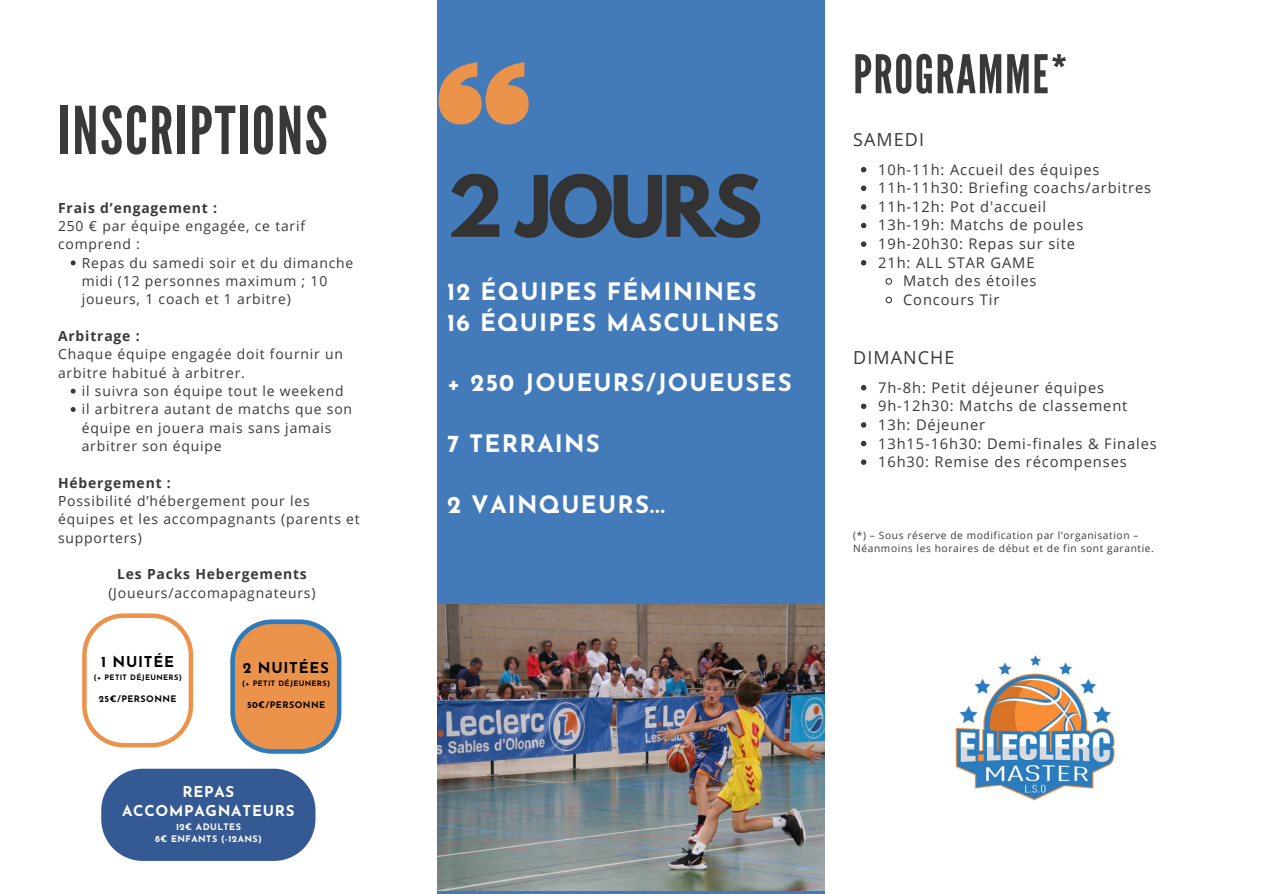
<style>
.page{position:relative;width:1263px;height:894px;background:#fff}
.page>*{position:absolute;margin:0;border:0;box-sizing:border-box;transform-origin:0 0}
.t1{font:700 75px "League Spartan";letter-spacing:-.05em;color:#333}
.t2{font:65.7px "League Gothic";letter-spacing:.03em;color:#393939}
.t3{font:53.1px "League Gothic";letter-spacing:.03em;color:#393939}
.t4{font:700 24px/30.3px "Josefin Sans";letter-spacing:.05em;color:#fff}
.t5{font:18px "Open Sans";letter-spacing:.06em;color:#393939}
.t6{font:700 15px/19.2px "Josefin Sans";letter-spacing:.05em;color:#fff;text-align:center}
.t7{font:700 15px "Josefin Sans";letter-spacing:.05em;color:#000}
.t8{font:14.7px "Open Sans";letter-spacing:.06em;color:#393939}
.t9{font:13.95px/18.3px "Open Sans";letter-spacing:.06em;color:#393939}
.t10{font:10.2px/12.8px "Open Sans";letter-spacing:.06em;color:#393939}
.t11{font:700 9px/11.2px "Josefin Sans";letter-spacing:.05em;color:#fff;text-align:center}
.t12{font:700 9px "Josefin Sans";letter-spacing:.05em;color:#000}
.t13{font:700 7.5px "Josefin Sans";letter-spacing:.05em;color:#000}
.s1{font-weight:700}
</style>
<div class="page">
<div style="left:438px;top:0;width:387px;height:893px;background:#437bba"></div>
<img style="left:438px;top:604px;width:387px;height:286px">
<img style="left:955px;top:655px;width:160px;height:146px">
<svg style="left:82px;top:613px;width:111px;height:134px"></svg>
<svg style="left:230px;top:619px;width:111px;height:134px;background:#d79b6a"></svg>
<svg style="left:101px;top:768px;width:214px;height:92px;background:#45679b"></svg>
<svg style="left:71px;top:260px;width:5px;height:5px"></svg>
<svg style="left:71px;top:388px;width:5px;height:5px"></svg>
<svg style="left:71px;top:407px;width:5px;height:5px"></svg>
<svg style="left:861px;top:167px;width:5px;height:5px"></svg>
<svg style="left:861px;top:185px;width:5px;height:6px"></svg>
<svg style="left:861px;top:204px;width:5px;height:5px"></svg>
<svg style="left:861px;top:223px;width:5px;height:5px"></svg>
<svg style="left:861px;top:241px;width:5px;height:6px"></svg>
<svg style="left:861px;top:260px;width:5px;height:5px"></svg>
<svg style="left:885px;top:278px;width:8px;height:7px"></svg>
<svg style="left:885px;top:296px;width:8px;height:8px"></svg>
<svg style="left:861px;top:385px;width:5px;height:5px"></svg>
<svg style="left:861px;top:403px;width:5px;height:6px"></svg>
<svg style="left:861px;top:422px;width:5px;height:5px"></svg>
<svg style="left:861px;top:440px;width:5px;height:6px"></svg>
<svg style="left:861px;top:459px;width:5px;height:6px"></svg>
<svg style="left:439px;top:62px;width:90px;height:62px"></svg>
<p class="t2" style="left:58px;top:92px;width:271px">INSCRIPTIONS</p>
<h6 class="t9" style="left:58px;top:198px;width:249px"><span class="s1">Frais d’engagement :<br></span>250 € par équipe engagée, ce tarif comprend :</h6>
<p class="t9" style="left:82px;top:253px;width:273px">Repas du samedi soir et du dimanche midi (12 personnes maximum ; 10 joueurs, 1 coach et 1 arbitre)</p>
<p class="t9" style="left:58px;top:326px;width:286px"><span class="s1">Arbitrage :<br></span>Chaque équipe engagée doit fournir un arbitre habitué à arbitrer.</p>
<h6 class="t9" style="left:82px;top:381px;width:263px">il suivra son équipe tout le weekend</h6>
<h6 class="t9" style="left:82px;top:399px;width:272px">il arbitrera autant de matchs que son équipe en jouera mais sans jamais arbitrer son équipe</h6>
<p class="t9" style="left:58px;top:473px;width:303px"><span class="s1">Hébergement :<br></span>Possibilité d’hébergement pour les équipes et les accompagnants (parents et supporters)</p>
<h1 class="t9" style="left:108px;top:564px;width:209px;text-align:center"><span class="s1">Les Packs Hebergements </span>(Joueurs/accomapagnateurs)</h1>
<p class="t7" style="left:101px;top:656px;width:75px">1 NUITÉE</p>
<p class="t13" style="left:94px;top:674px;width:90px">(+ PETIT DÉJEUNERS)</p>
<p class="t12" style="left:99px;top:695px;width:79px">25€/PERSONNE</p>
<p class="t7" style="left:243px;top:662px;width:88px">2 NUITÉES</p>
<p class="t13" style="left:242px;top:680px;width:90px">(+ PETIT DÉJEUNERS)</p>
<p class="t12" style="left:247px;top:701px;width:80px">50€/PERSONNE</p>
<p class="t6" style="left:122px;top:783px;width:174px">REPAS<br>ACCOMPAGNATEURS</p>
<p class="t11" style="left:155px;top:822px;width:108px">12€ ADULTES<br>8€ ENFANTS (-12ANS)</p>
<p class="t1" style="left:447px;top:169px;width:317px">2 JOURS</p>
<p class="t4" style="left:447px;top:279px;width:334px">12 ÉQUIPES FÉMININES<br>16 ÉQUIPES MASCULINES</p>
<p class="t4" style="left:447px;top:370px;width:346px">+ 250 JOUEURS/JOUEUSES</p>
<p class="t4" style="left:447px;top:431px;width:154px">7 TERRAINS</p>
<p class="t4" style="left:447px;top:491px;width:219px">2 VAINQUEURS...</p>
<h3 class="t3" style="left:853px;top:44px;width:216px">PROGRAMME*</h3>
<p class="t5" style="left:853px;top:127px;width:72px">SAMEDI</p>
<h3 class="t8" style="left:878px;top:159px;width:223px">10h-11h: Accueil des équipes</h3>
<h3 class="t8" style="left:878px;top:177px;width:275px">11h-11h30: Briefing coachs/arbitres</h3>
<h3 class="t8" style="left:878px;top:196px;width:169px">11h-12h: Pot d'accueil</h3>
<p class="t8" style="left:878px;top:215px;width:207px">13h-19h: Matchs de poules</p>
<h2 class="t8" style="left:878px;top:233px;width:198px">19h-20h30: Repas sur site</h2>
<h4 class="t8" style="left:878px;top:252px;width:158px">21h: ALL STAR GAME</h4>
<p class="t8" style="left:903px;top:270px;width:135px">Match des étoiles</p>
<p class="t8" style="left:903px;top:289px;width:98px">Concours Tir</p>
<h4 class="t5" style="left:853px;top:344px;width:103px">DIMANCHE</h4>
<p class="t8" style="left:878px;top:377px;width:227px">7h-8h: Petit déjeuner équipes</p>
<p class="t8" style="left:878px;top:395px;width:251px">9h-12h30: Matchs de classement</p>
<p class="t8" style="left:878px;top:414px;width:109px">13h: Déjeuner</p>
<p class="t8" style="left:878px;top:432px;width:280px">13h15-16h30: Demi-finales &amp; Finales</p>
<p class="t8" style="left:878px;top:451px;width:250px">16h30: Remise des récompenses</p>
<p class="t10" style="left:853px;top:528px;width:302px">(*) – Sous réserve de modification par l’organisation –<br>Néanmoins les horaires de début et de fin sont garantie.</p>
</div>
